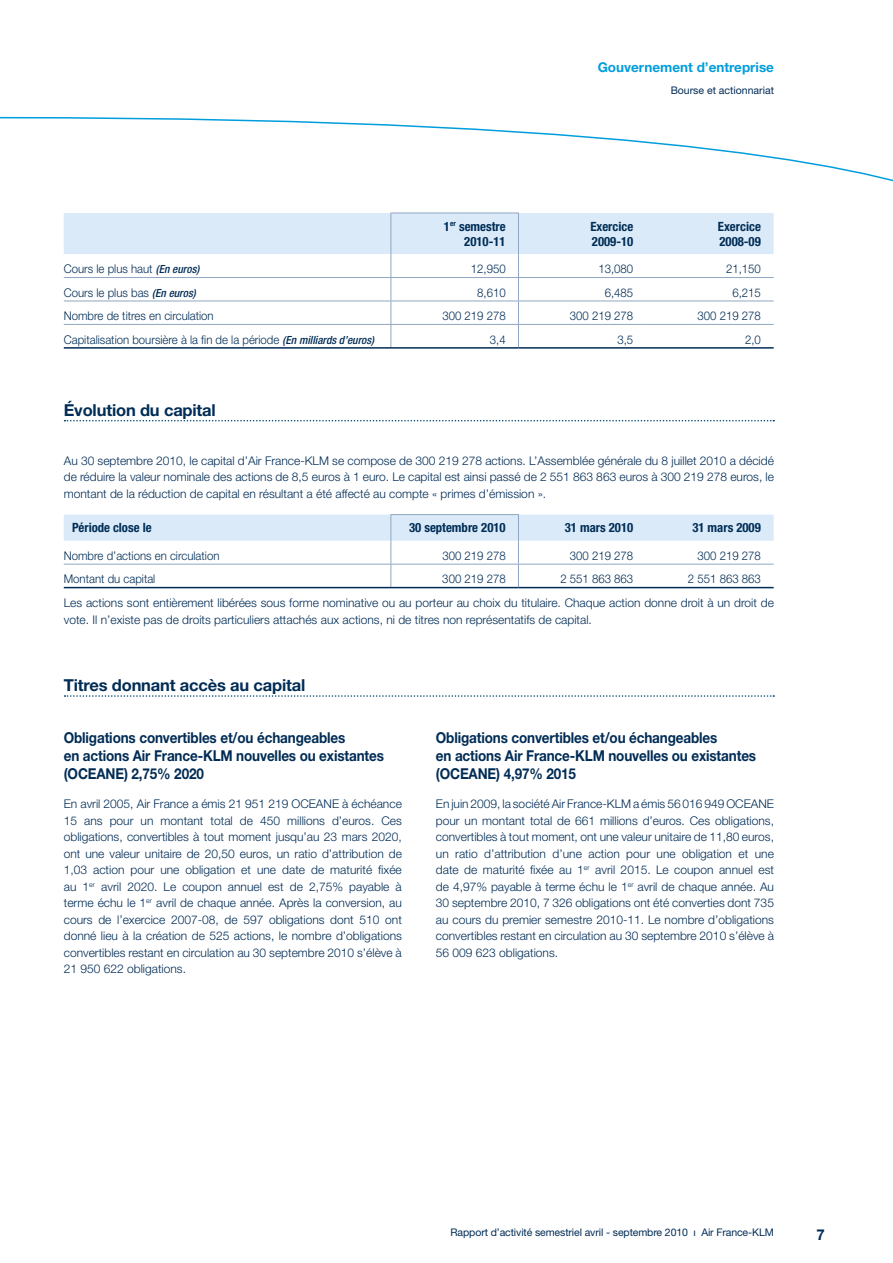
<style>
.page{position:relative;width:893px;height:1263px;background:#fff}
.page>*{position:absolute;margin:0;border:0;box-sizing:border-box;transform-origin:0 0}
.t1{font:700 16.5px "Helvetica Neue LT Std";letter-spacing:-.01em;color:#002c55}
.t2{font:700 15px/18px "Helvetica Neue LT Std";letter-spacing:-.01em;color:#002c55;scale:.9 1}
.t3{font:700 15px "Helvetica Neue LT Std";letter-spacing:-.01em;color:#002c55}
.t4{font:700 13.5px "Helvetica Neue LT Std";color:#009ddc}
.t5{font:700 condensed 12.75px/15px "Helvetica Neue LT Std";color:#002d56}
.t6{font:300 12px/16.5px "Helvetica Neue LT Std";color:#002c55;text-align:justify}
.t7{font:300 12px/24px "Helvetica Neue LT Std";color:#002c55;scale:.95 1}
.t8{font:10.5px "Helvetica Neue LT Std";letter-spacing:-.01em;color:#002c55}
.s1{font-weight:500;font-style:italic;font-stretch:condensed;font-size:11.25px}
</style>
<div class="page">
<svg style="left:0;top:116px;width:893px;height:66px"></svg>
<hr style="left:64px;top:347px;width:454px;height:2px;background:#002c55">
<svg style="left:64px;top:213px;width:710px;height:134px"></svg>
<hr style="left:518px;top:347px;width:256px;height:2px;background:#002c55">
<hr style="left:64px;top:277px;width:710px;height:1px;background:#90a6c1">
<hr style="left:64px;top:587px;width:454px;height:1px;background:#002c55">
<hr style="left:390px;top:514px;width:129px;height:1px;background:#90a6c1">
<svg style="left:64px;top:515px;width:710px;height:72px"></svg>
<hr style="left:518px;top:587px;width:256px;height:1px;background:#002c55">
<svg style="left:65px;top:695px;width:709px;height:2px"></svg>
<svg style="left:65px;top:420px;width:709px;height:1px"></svg>
<p class="t4" style="left:598px;top:63px;width:178px">Gouvernement d’entreprise</p>
<p class="t8" style="left:671px;top:87px;width:105px">Bourse et actionnariat</p>
<p class="t5" style="left:444px;top:220px;width:63px;text-align:right">1<sup>er</sup> semestre<br>2010-11</p>
<p class="t5" style="left:590px;top:220px;width:44px">Exercice<br>2009-10</p>
<p class="t5" style="left:718px;top:220px;width:44px">Exercice<br>2008-09</p>
<p class="t7" style="left:64px;top:258px;width:144px">Cours le plus haut <span class="s1">(En euros)</span></p>
<p class="t7" style="left:471px;top:258px;width:38px">12,950</p>
<p class="t7" style="left:598px;top:258px;width:38px">13,080</p>
<p class="t7" style="left:726px;top:258px;width:38px">21,150</p>
<p class="t7" style="left:64px;top:282px;width:140px">Cours le plus bas <span class="s1">(En euros)</span></p>
<p class="t7" style="left:477px;top:282px;width:32px">8,610</p>
<p class="t7" style="left:605px;top:282px;width:32px">6,485</p>
<p class="t7" style="left:732px;top:282px;width:32px">6,215</p>
<p class="t7" style="left:64px;top:305px;width:159px">Nombre de titres en circulation</p>
<p class="t7" style="left:442px;top:305px;width:68px">300 219 278</p>
<p class="t7" style="left:570px;top:305px;width:68px">300 219 278</p>
<p class="t7" style="left:697px;top:305px;width:68px">300 219 278</p>
<p class="t7" style="left:64px;top:328px;width:328px">Capitalisation boursière à la fin de la période <span class="s1">(En milliards d’euros)</span></p>
<p class="t7" style="left:490px;top:328px;width:18px">3,4</p>
<p class="t7" style="left:617px;top:328px;width:18px">3,5</p>
<p class="t7" style="left:745px;top:328px;width:18px">2,0</p>
<h1 class="t1" style="left:64px;top:404px;width:154px">Évolution du capital</h1>
<p class="t6" style="left:64px;top:453px;width:712px">Au 30 septembre 2010, le capital d’Air France-KLM se compose de 300 219 278 actions. L’Assemblée générale du 8 juillet 2010 a décidé de réduire la valeur nominale des actions de 8,5 euros à 1 euro. Le capital est ainsi passé de 2 551 863 863 euros à 300 219 278 euros, le montant de la réduction de capital en résultant a été affecté au compte « primes d’émission ».</p>
<p class="t5" style="left:72px;top:521px;width:81px">Période close le</p>
<p class="t5" style="left:409px;top:521px;width:98px">30 septembre 2010</p>
<p class="t5" style="left:565px;top:521px;width:70px">31 mars 2010</p>
<p class="t5" style="left:692px;top:521px;width:70px">31 mars 2009</p>
<p class="t7" style="left:64px;top:545px;width:165px">Nombre d’actions en circulation</p>
<p class="t7" style="left:442px;top:545px;width:68px">300 219 278</p>
<p class="t7" style="left:570px;top:545px;width:68px">300 219 278</p>
<p class="t7" style="left:697px;top:545px;width:68px">300 219 278</p>
<p class="t7" style="left:64px;top:568px;width:98px">Montant du capital</p>
<p class="t7" style="left:442px;top:568px;width:68px">300 219 278</p>
<p class="t7" style="left:560px;top:568px;width:78px">2 551 863 863</p>
<p class="t7" style="left:64px;top:568px;width:749px;text-indent:624px">2 551 863 863<br>Les actions sont entièrement libérées sous forme nominative ou au porteur au choix du titulaire. Chaque action donne droit à un droit de</p>
<p class="t6" style="left:64px;top:612px;width:530px">vote. Il n’existe pas de droits particuliers attachés aux actions, ni de titres non représentatifs de capital.</p>
<h1 class="t1" style="left:64px;top:679px;width:243px">Titres donnant accès au capital</h1>
<p class="t2" style="left:64px;top:730px;width:357px">Obligations convertibles et/ou échangeables<br>en actions Air France-KLM nouvelles ou existantes (OCEANE) 2,75% 2020</p>
<p class="t6" style="left:64px;top:797px;width:340px">En avril 2005, Air France a émis 21 951 219 OCEANE à échéance 15 ans pour un montant total de 450 millions d’euros. Ces obligations, convertibles à tout moment jusqu’au 23 mars 2020, ont une valeur unitaire de 20,50 euros, un ratio d’attribution de 1,03 action pour une obligation et une date de maturité fixée au 1<sup>er</sup> avril 2020. Le coupon annuel est de 2,75% payable à terme échu le 1<sup>er</sup> avril de chaque année. Après la conversion, au cours de l’exercice 2007-08, de 597 obligations dont 510 ont donné lieu à la création de 525 actions, le nombre d’obligations convertibles restant en circulation au 30 septembre 2010 s’élève à 21 950 622 obligations.</p>
<p class="t2" style="left:436px;top:730px;width:357px">Obligations convertibles et/ou échangeables<br>en actions Air France-KLM nouvelles ou existantes (OCEANE) 4,97% 2015</p>
<p class="t6" style="left:436px;top:797px;width:340px">En juin 2009, la société Air France-KLM a émis 56 016 949 OCEANE pour un montant total de 661 millions d’euros. Ces obligations, convertibles à tout moment, ont une valeur unitaire de 11,80 euros, un ratio d’attribution d’une action pour une obligation et une date de maturité fixée au 1<sup>er</sup> avril 2015. Le coupon annuel est de 4,97% payable à terme échu le 1<sup>er</sup> avril de chaque année. Au 30 septembre 2010, 7 326 obligations ont été converties dont 735 au cours du premier semestre 2010-11. Le nombre d’obligations convertibles restant en circulation au 30 septembre 2010 s’élève à 56 009 623 obligations.</p>
<p class="t8" style="left:450px;top:1229px;width:325px">Rapport d’activité semestriel avril - septembre 2010 ı Air France-KLM</p>
<p class="t3" style="left:816px;top:1229px;width:10px">7</p>
</div>
